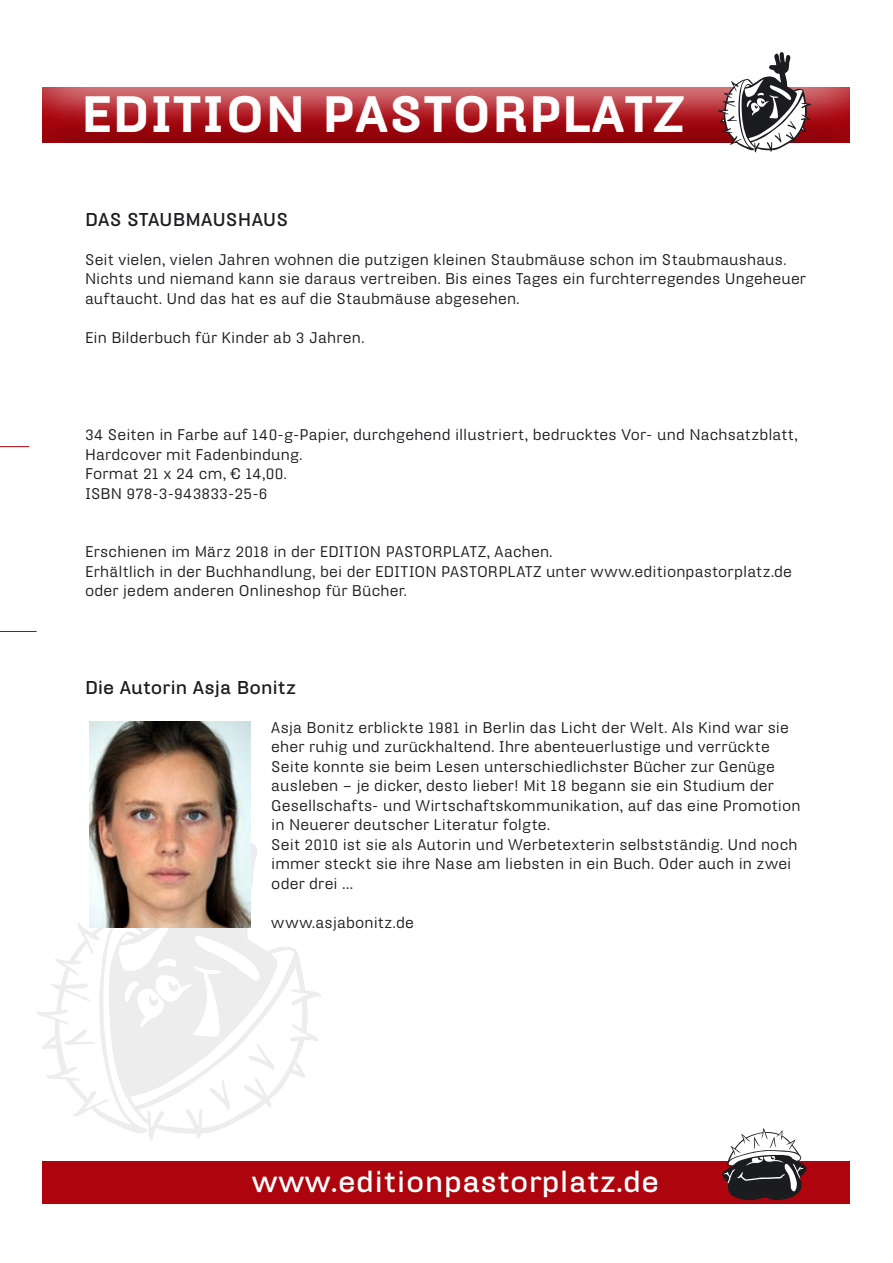
<style>
.page{position:relative;width:893px;height:1263px;background:#fff}
.page>*{position:absolute;margin:0;border:0;box-sizing:border-box;transform-origin:0 0}
.t1{font:900 49.5px "Hydra Text";letter-spacing:.01em;color:#fff}
.t2{font:700 28.5px "Hydra Text";letter-spacing:.02em;color:#fff}
.t3{font:700 18px "Hydra Text";letter-spacing:-.005em;color:#1b1c20}
.t4{font:15px/19.5px "Hydra Text";letter-spacing:.01em;color:#1b1c20}
</style>
<div class="page">
<svg style="left:250px;top:834px;width:7px;height:83px"></svg>
<svg style="left:36px;top:917px;width:285px;height:223px"></svg>
<div style="left:43px;top:1161px;width:807px;height:42px;background:#ad040d"></div>
<svg style="left:0;top:446px;width:29px;height:1px"></svg>
<hr style="left:0;top:631px;width:37px;height:1px;background:#ad040d">
<div style="left:42px;top:87px;width:810px;height:47px;background:#fff;opacity:.75"></div>
<div style="left:42px;top:96px;width:810px;height:49px;background:#1b1c20;opacity:.3"></div>
<svg style="left:717px;top:52px;width:94px;height:101px"></svg>
<svg style="left:722px;top:1127px;width:85px;height:73px"></svg>
<img style="left:90px;top:721px;width:160px;height:206px">
<h1 class="t1" style="left:81px;top:82px;width:604px">EDITION PASTORPLATZ</h1>
<p class="t3" style="left:85px;top:207px;width:205px">DAS STAUBMAUSHAUS</p>
<p class="t4" style="left:85px;top:249px;width:722px">Seit vielen, vielen Jahren wohnen die putzigen kleinen Staubmäuse schon im Staubmaushaus.<br>Nichts und niemand kann sie daraus vertreiben. Bis eines Tages ein furchterregendes Ungeheuer auftaucht. Und das hat es auf die Staubmäuse abgesehen.</p>
<p class="t4" style="left:85px;top:327px;width:281px">Ein Bilderbuch für Kinder ab 3 Jahren.</p>
<p class="t4" style="left:85px;top:425px;width:714px">34 Seiten in Farbe auf 140-g-Papier, durchgehend illustriert, bedrucktes Vor- und Nachsatzblatt, Hardcover mit Fadenbindung.<br>Format 21 x 24 cm, € 14,00.<br>ISBN 978-3-943833-25-6</p>
<p class="t4" style="left:85px;top:542px;width:709px">Erschienen im März 2018 in der EDITION PASTORPLATZ, Aachen.<br>Erhältlich in der Buchhandlung, bei der EDITION PASTORPLATZ unter www.editionpastorplatz.de oder jedem anderen Onlineshop für Bücher.</p>
<p class="t3" style="left:85px;top:675px;width:212px">Die Autorin Asja Bonitz</p>
<p class="t4" style="left:271px;top:717px;width:531px">Asja Bonitz erblickte 1981 in Berlin das Licht der Welt. Als Kind war sie eher ruhig und zurückhaltend. Ihre abenteuerlustige und verrückte Seite konnte sie beim Lesen unterschiedlichster Bücher zur Genüge ausleben – je dicker, desto lieber! Mit 18 begann sie ein Studium der Gesellschafts- und Wirtschaftskommunikation, auf das eine Promotion in Neuerer deutscher Literatur folgte.<br>Seit 2010 ist sie als Autorin und Werbetexterin selbstständig. Und noch immer steckt sie ihre Nase am liebsten in ein Buch. Oder auch in zwei oder drei …</p>
<p class="t4" style="left:271px;top:912px;width:144px">www.asjabonitz.de</p>
<h2 class="t2" style="left:252px;top:1163px;width:409px">www.editionpastorplatz.de</h2>
</div>
